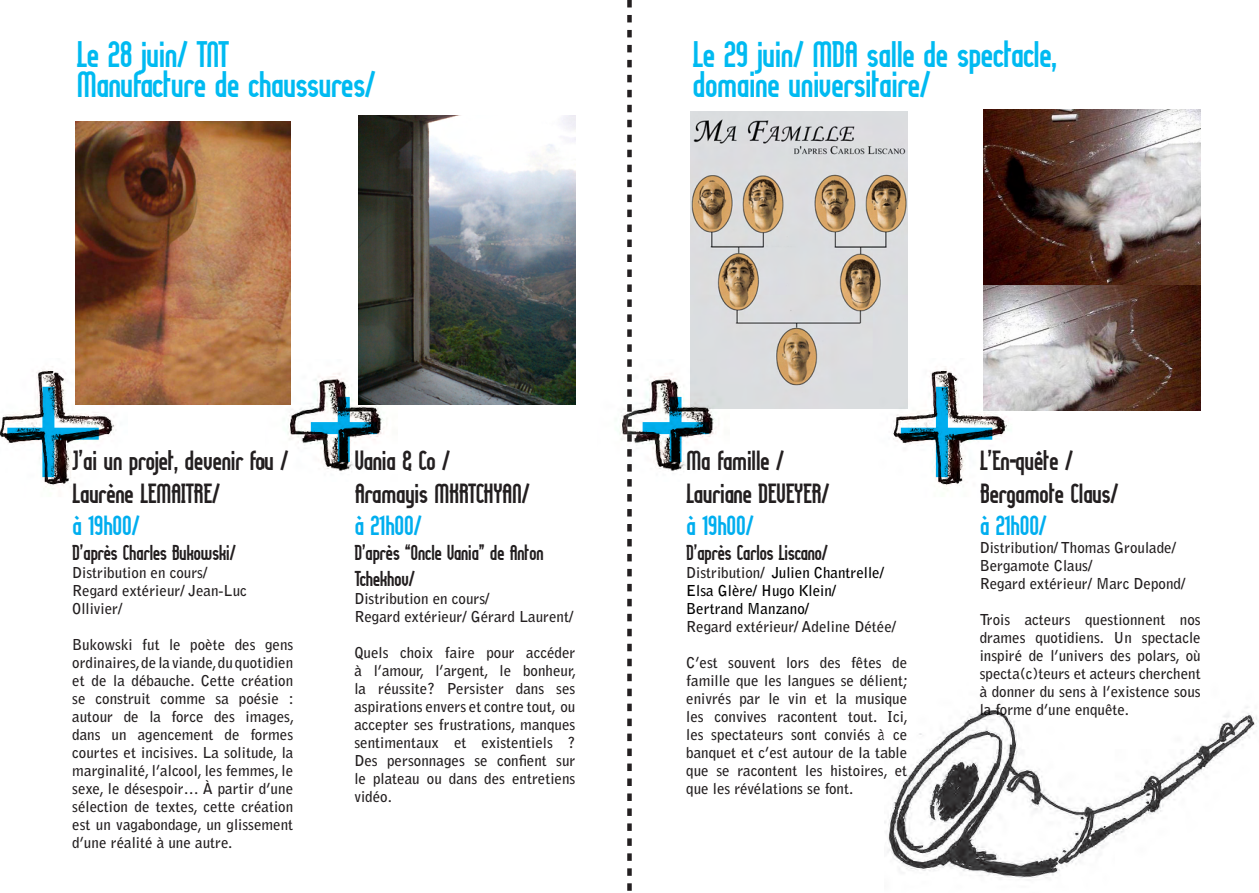
<style>
.page{position:relative;width:1259px;height:893px;background:#fff}
.page>*{position:absolute;margin:0;border:0;box-sizing:border-box;transform-origin:0 0}
.t1{font:700 36px "Lady Ice Revisited";color:#00baf1}
.t2{font:700 27px "Lady Ice Revisited";color:#231f20}
.t3{font:700 27px "Lady Ice Revisited";color:#00aeef}
.t4{font:700 21px/25.2px "Lady Ice Revisited";color:#231f20}
.t5{font:700 15px/18px "Bell Gothic Std";color:#231f20;text-align:justify}
.t6{font:700 15px/18px "Bell Gothic Std";color:#000}
.s1{color:#231f20}
</style>
<div class="page">
<img style="left:359px;top:116px;width:216px;height:289px">
<img style="left:75px;top:121px;width:216px;height:284px">
<img style="left:265px;top:360px;width:132px;height:111px">
<img style="left:0;top:358px;width:127px;height:131px">
<img style="left:690px;top:112px;width:217px;height:297px">
<img style="left:984px;top:110px;width:216px;height:176px">
<img style="left:645px;top:360px;width:84px;height:111px">
<img style="left:874px;top:358px;width:147px;height:132px">
<img style="left:983px;top:286px;width:217px;height:124px">
<svg style="left:627px;top:0;width:5px;height:891px"></svg>
<img style="left:884px;top:706px;width:373px;height:172px">
<p class="t1" style="left:77px;top:31px;width:154px">Le 28 juin/ TNT</p>
<p class="t1" style="left:77px;top:61px;width:300px">Manufacture de chaussures/</p>
<p class="t1" style="left:692px;top:31px;width:365px">Le 29 juin/ MDA salle de spectacle,</p>
<p class="t1" style="left:692px;top:61px;width:239px">domaine universitaire/</p>
<p class="t2" style="left:72px;top:443px;width:217px">J’ai un projet, devenir fou /</p>
<p class="t2" style="left:72px;top:476px;width:149px">Laurène LEMAITRE/</p>
<p class="t3" style="left:72px;top:508px;width:68px">à 19h00/</p>
<p class="t4" style="left:72px;top:540px;width:165px">D’après Charles Bukowski/</p>
<p class="t5" style="left:72px;top:564px;width:136px">Distribution en cours/</p>
<p class="t5" style="left:72px;top:582px;width:176px">Regard extérieur/ Jean-Luc</p>
<p class="t5" style="left:72px;top:600px;width:52px">Ollivier/</p>
<p class="t5" style="left:72px;top:636px;width:223px">Bukowski fut le poète des gens ordinaires, de la viande, du quotidien et de la débauche. Cette création se construit comme sa poésie : autour de la force des images, dans un agencement de formes courtes et incisives. La solitude, la marginalité, l’alcool, les femmes, le sexe, le désespoir… À partir d’une sélection de textes, cette création est un vagabondage, un glissement d’une réalité à une autre.</p>
<p class="t2" style="left:354px;top:443px;width:97px">Vania &amp; Co /</p>
<p class="t2" style="left:354px;top:476px;width:176px">Aramayis MKRTCHYAN/</p>
<p class="t3" style="left:354px;top:508px;width:68px">à 21h00/</p>
<p class="t4" style="left:354px;top:540px;width:190px">D’après “Oncle Vania” de Anton<br>Tchekhov/</p>
<p class="t5" style="left:354px;top:589px;width:136px">Distribution en cours/</p>
<p class="t5" style="left:354px;top:607px;width:220px">Regard extérieur/ Gérard Laurent/</p>
<p class="t5" style="left:354px;top:643px;width:223px">Quels choix faire pour accéder à l’amour, l’argent, le bonheur, la réussite? Persister dans ses aspirations envers et contre tout, ou accepter ses frustrations, manques sentimentaux et existentiels ?<br>Des personnages se confient sur le plateau ou dans des entretiens vidéo.</p>
<p class="t2" style="left:686px;top:443px;width:99px">Ma famille /</p>
<p class="t2" style="left:686px;top:476px;width:144px">Lauriane DEVEYER/</p>
<p class="t3" style="left:686px;top:508px;width:68px">à 19h00/</p>
<p class="t4" style="left:686px;top:540px;width:143px">D’après Carlos Liscano/</p>
<p class="t6" style="left:686px;top:564px;width:199px"><span class="s1">Distribution/</span> Julien Chantrelle/<br>Elsa Glère/ Hugo Klein/</p>
<p class="t6" style="left:686px;top:600px;width:124px">Bertrand Manzano/</p>
<p class="t5" style="left:686px;top:618px;width:211px">Regard extérieur/ Adeline Détée/</p>
<p class="t5" style="left:686px;top:654px;width:223px">C’est souvent lors des fêtes de famille que les langues se délient; enivrés par le vin et la musique les convives racontent tout. Ici, les spectateurs sont conviés à ce banquet et c’est autour de la table que se racontent les histoires, et que les révélations se font.</p>
<p class="t2" style="left:979px;top:443px;width:94px">L’En-quête /</p>
<p class="t2" style="left:979px;top:476px;width:140px">Bergamote Claus/</p>
<p class="t3" style="left:979px;top:508px;width:68px">à 21h00/</p>
<p class="t5" style="left:979px;top:539px;width:198px">Distribution/ Thomas Groulade/<br>Bergamote Claus/</p>
<p class="t5" style="left:979px;top:575px;width:207px">Regard extérieur/ Marc Depond/</p>
<p class="t5" style="left:979px;top:611px;width:222px">Trois acteurs questionnent nos drames quotidiens. Un spectacle inspiré de l’univers des polars, où specta(c)teurs et acteurs cherchent à donner du sens à l’existence sous la forme d’une enquête.</p>
</div>
